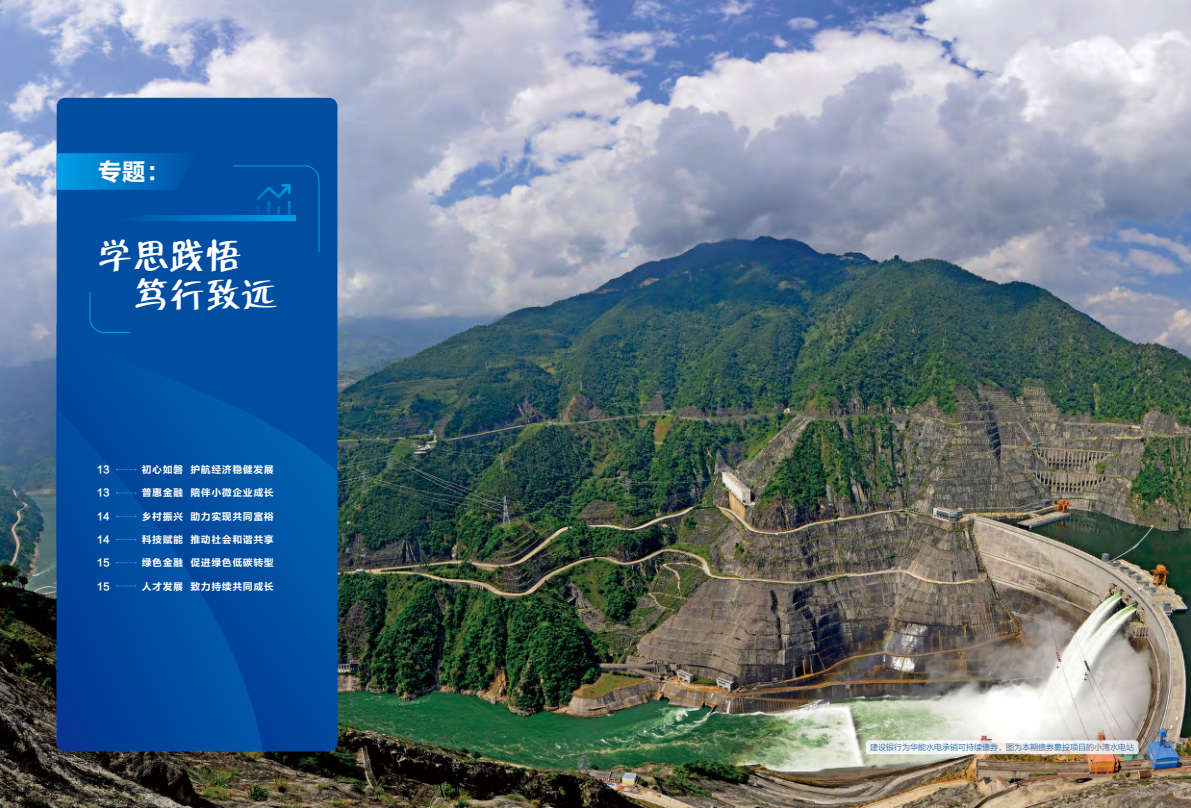
<style>
.page{position:relative;width:1191px;height:808px;background:#fff}
.page>*{position:absolute;margin:0;border:0;box-sizing:border-box;transform-origin:0 0}
.t1{font:36px/39px "FZZBHJW GB1 0";color:#fff}
.t2{font:24px "FZLTCHK GBK1 0";color:#fff}
.t3{font:10px "FZLTCHK GBK1 0";letter-spacing:.05em;color:#fff}
.t4{font:8px "FZLTXHK GBK1 0";color:#004ea2}
</style>
<div class="page">
<img style="left:0;top:0;width:1191px;height:808px">
<div style="left:57px;top:98px;width:280px;height:653px;background:#004ea2;border-radius:9px"></div>
<svg style="left:191px;top:388px;width:146px;height:363px"></svg>
<svg style="left:57px;top:408px;width:206px;height:343px"></svg>
<svg style="left:89px;top:292px;width:42px;height:41px"></svg>
<svg style="left:116px;top:469px;width:20px;height:1px"></svg>
<svg style="left:116px;top:493px;width:20px;height:1px"></svg>
<svg style="left:116px;top:516px;width:20px;height:1px"></svg>
<svg style="left:116px;top:539px;width:20px;height:1px"></svg>
<svg style="left:116px;top:562px;width:20px;height:1px"></svg>
<svg style="left:116px;top:586px;width:20px;height:1px"></svg>
<svg style="left:57px;top:153px;width:262px;height:99px"></svg>
<svg style="left:866px;top:740px;width:272px;height:14px;fill:#f3efeb"></svg>
<h2 class="t2" style="left:98px;top:159px;width:73px">专题：</h2>
<h1 class="t1" style="left:133px;top:236px;width:145px;text-indent:-36px">学思践悟笃行致远</h1>
<p class="t3" style="left:97px;top:464px;width:14px">13</p>
<p class="t3" style="left:97px;top:487px;width:14px">13</p>
<p class="t3" style="left:97px;top:511px;width:14px">14</p>
<p class="t3" style="left:97px;top:534px;width:14px">14</p>
<p class="t3" style="left:97px;top:557px;width:14px">15</p>
<p class="t3" style="left:97px;top:581px;width:14px">15</p>
<p class="t3" style="left:142px;top:464px;width:134px">初心如磐 护航经济稳健发展</p>
<p class="t3" style="left:142px;top:487px;width:134px">普惠金融 陪伴小微企业成长</p>
<p class="t3" style="left:142px;top:511px;width:134px">乡村振兴 助力实现共同富裕</p>
<p class="t3" style="left:142px;top:534px;width:134px">科技赋能 推动社会和谐共享</p>
<p class="t3" style="left:142px;top:557px;width:134px">绿色金融 促进绿色低碳转型</p>
<p class="t3" style="left:142px;top:581px;width:134px">人才发展 致力持续共同成长</p>
<p class="t4" style="left:870px;top:743px;width:266px">建设银行为华能水电承销可持续债券，图为本期债券募投项目的小湾水电站</p>
</div>
